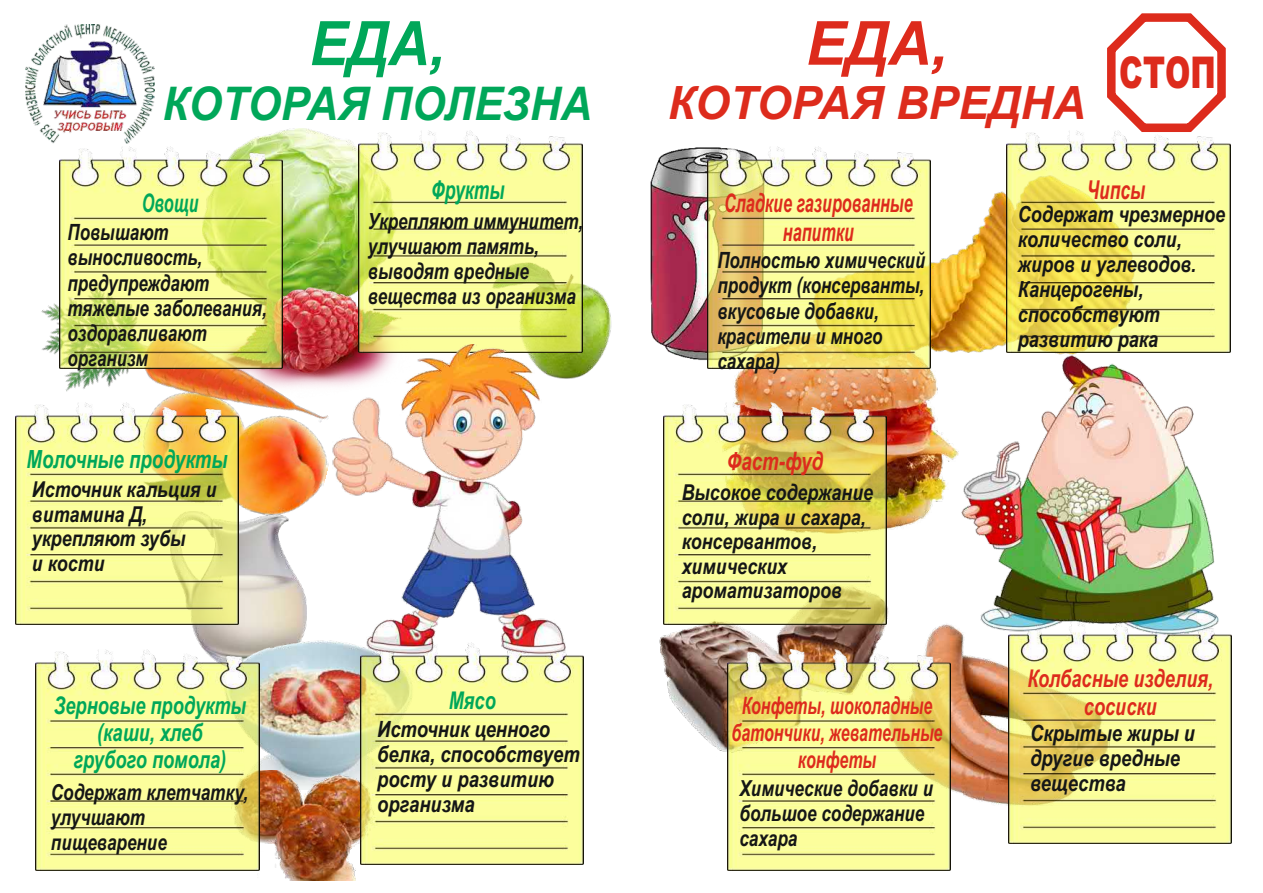
<style>
.page{position:relative;width:1263px;height:893px;background:#fff}
.page>*{position:absolute;margin:0;border:0;box-sizing:border-box;transform-origin:0 0}
.t1{font:italic 700 61.35px "Arial";color:#00a759;scale:.92 1}
.t2{font:italic 700 60.75px "Arial";color:#dd2b1c}
.t3{font:italic 700 46.5px "Arial";color:#00a759;scale:.92 1}
.t4{font:italic 700 46.05px "Arial";color:#dd2b1c}
.t5{font:900 43.8px "Arial";color:#dd2b1c;scale:.7 1}
.t6{font:italic 700 26.1px "Arial";color:#00a759;scale:.67 1}
.t7{font:italic 700 26.1px "Arial";color:#dd2b1c;scale:.67 1}
.t8{font:italic 700 25.65px/28.7px "Arial";color:#dd2b1c;text-align:center;scale:.63 1}
.t9{font:italic 700 25.65px "Arial";color:#00a759;scale:.63 1}
.t10{font:italic 700 25.05px "Arial";color:#00a759;scale:.74 1}
.t11{font:italic 700 25.05px "Arial";color:#dd2b1c;scale:.74 1}
.t12{font:italic 700 24.45px/27.3px "Arial";color:#00a759;text-align:center;scale:.74 1}
.t13{font:italic 700 24.45px/27.3px "Arial";color:#dd2b1c;text-align:center;scale:.74 1}
.t14{font:italic 700 24px/26.7px "Arial";color:#dd2b1c;text-align:center;scale:.66 1}
.t15{font:italic 700 22.5px/25px "Arial";color:#151616;scale:.75 1}
.t16{font:italic 700 22.5px/25px "Arial";color:#151616;scale:.82 1}
.t17{font:italic 700 22.35px/24.9px "Arial";color:#151616;scale:.81 1}
.t18{font:italic 700 22.35px/24.9px "Arial";color:#151616;scale:.77 1}
.t19{font:italic 700 22.05px/24.8px "Arial";color:#151616;scale:.78 1}
.t20{font:italic 700 21.9px/24.5px "Arial";color:#151616;scale:.82 1}
</style>
<div class="page">
<img style="left:41px;top:303px;width:285px;height:209px">
<img style="left:240px;top:128px;width:119px;height:160px">
<img style="left:210px;top:288px;width:149px;height:113px">
<img style="left:565px;top:255px;width:47px;height:124px">
<img style="left:192px;top:512px;width:115px;height:137px">
<img style="left:216px;top:632px;width:145px;height:138px">
<img style="left:259px;top:770px;width:102px;height:110px">
<div style="left:18px;top:17px;width:142px;height:142px;background:#fff;border:1px solid #fff;border-radius:50%"></div>
<img style="left:25px;top:25px;width:130px;height:118px">
<img style="left:59px;top:147px;width:223px;height:221px">
<img style="left:359px;top:130px;width:223px;height:222px">
<img style="left:15px;top:403px;width:224px;height:222px">
<img style="left:361px;top:644px;width:223px;height:221px">
<img style="left:36px;top:649px;width:223px;height:222px">
<img style="left:326px;top:344px;width:239px;height:312px">
<img style="left:925px;top:624px;width:249px;height:223px">
<img style="left:659px;top:606px;width:230px;height:146px">
<img style="left:723px;top:365px;width:231px;height:165px">
<img style="left:930px;top:171px;width:77px;height:194px">
<img style="left:650px;top:147px;width:57px;height:214px">
<img style="left:707px;top:147px;width:223px;height:221px">
<img style="left:1007px;top:130px;width:223px;height:218px">
<img style="left:663px;top:403px;width:224px;height:222px">
<img style="left:727px;top:649px;width:223px;height:222px">
<img style="left:1009px;top:634px;width:223px;height:209px">
<img style="left:954px;top:348px;width:277px;height:294px">
<svg style="left:1099px;top:13px;width:131px;height:127px"></svg>
<h1 class="t1" style="left:309px;top:20px;width:149px">ЕДА,</h1>
<h3 class="t3" style="left:163px;top:86px;width:468px">КОТОРАЯ ПОЛЕЗНА</h3>
<p class="t9" style="left:142px;top:193px;width:92px">Овощи</p>
<p class="t15" style="left:68px;top:222px;width:267px">Повышают выносливость, предупреждают тяжелые заболевания, оздоравливают организм</p>
<p class="t10" style="left:27px;top:449px;width:273px">Молочные продукты</p>
<p class="t20" style="left:32px;top:479px;width:227px">Источник кальция и витамина Д, укрепляют зубы<br>и кости</p>
<p class="t12" style="left:54px;top:693px;width:261px">Зерновые продукты (каши, хлеб<br>грубого помола)</p>
<p class="t19" style="left:51px;top:782px;width:254px">Содержат клетчатку, улучшают пищеварение</p>
<p class="t6" style="left:431px;top:180px;width:111px">Фрукты</p>
<p class="t18" style="left:368px;top:211px;width:281px">Укрепляют иммунитет, улучшают память, выводят вредные вещества из организма</p>
<p class="t12" style="left:449px;top:689px;width:65px">Мясо</p>
<p class="t16" style="left:377px;top:718px;width:249px">Источник ценного белка, способствует росту и развитию организма</p>
<h2 class="t2" style="left:806px;top:20px;width:143px">ЕДА,</h2>
<h3 class="t4" style="left:668px;top:86px;width:419px">КОТОРАЯ ВРЕДНА</h3>
<h3 class="t5" style="left:1119px;top:57px;width:139px">СТОП</h3>
<p class="t8" style="left:724px;top:191px;width:301px">Сладкие газированные напитки</p>
<p class="t15" style="left:717px;top:250px;width:279px">Полностью химический продукт (консерванты, вкусовые добавки, красители и много сахара)</p>
<p class="t11" style="left:727px;top:452px;width:131px">Фаст-фуд</p>
<p class="t20" style="left:682px;top:483px;width:235px">Высокое содержание соли, жира и сахара, консервантов, химических ароматизаторов</p>
<p class="t14" style="left:732px;top:695px;width:321px">Конфеты, шоколадные батончики, жевательные конфеты</p>
<p class="t19" style="left:739px;top:778px;width:250px">Химические добавки и большое содержание сахара</p>
<p class="t7" style="left:1087px;top:180px;width:89px">Чипсы</p>
<p class="t17" style="left:1018px;top:204px;width:257px">Содержат чрезмерное количество соли, жиров и углеводов.<br>Канцерогены, способствуют развитию рака</p>
<p class="t13" style="left:1027px;top:667px;width:252px">Колбасные изделия, сосиски</p>
<p class="t16" style="left:1030px;top:723px;width:203px">Скрытые жиры и другие вредные вещества</p>
</div>
